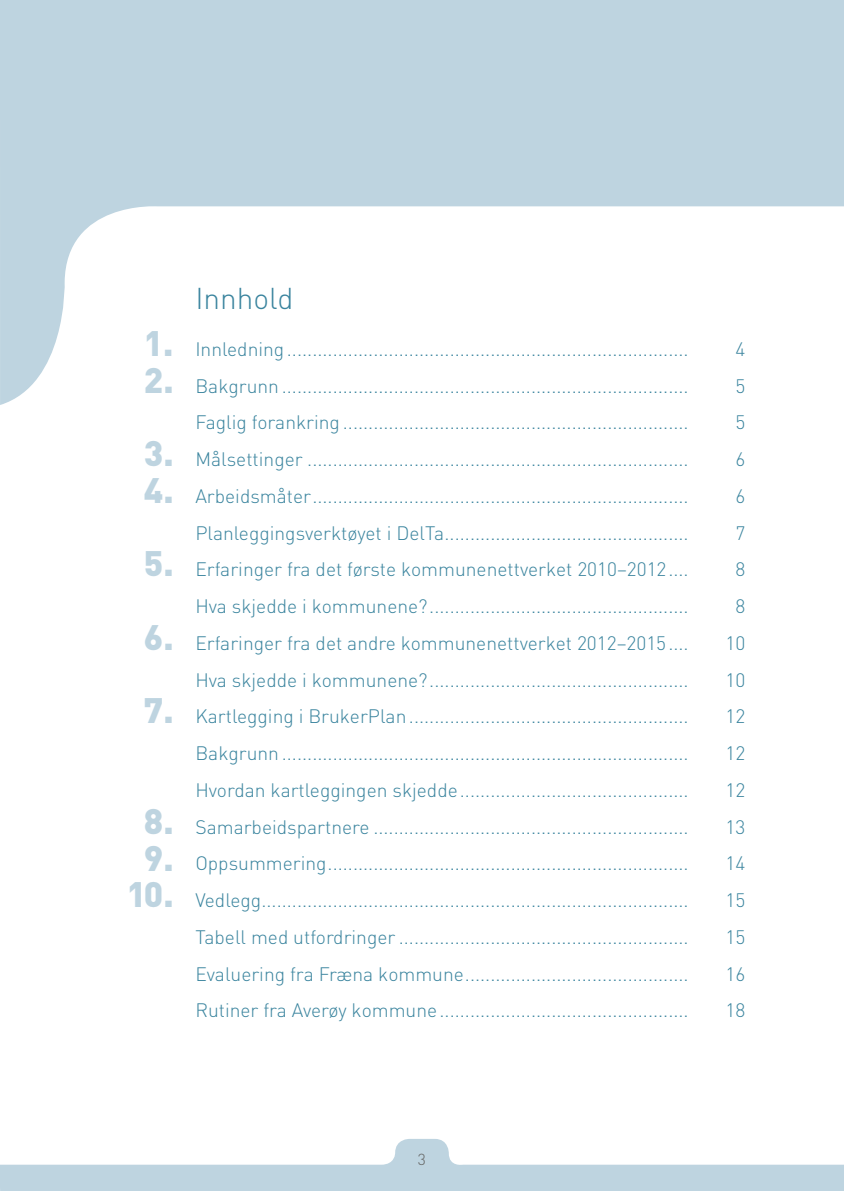
<style>
.page{position:relative;width:844px;height:1191px;background:#fff}
.page>*{position:absolute;margin:0;border:0;box-sizing:border-box;transform-origin:0 0}
.t1{font:900 35px/36.8px "DIN Pro";color:#bed4e0}
.t2{font:300 29.75px "DIN Pro";color:#3a849e}
.t3{font:300 19.25px "DIN Pro";color:#3a849e}
.t4{font:300 15.75px "DIN Pro";color:#626261}
</style>
<div class="page">
<svg style="left:0;top:1139px;width:843px;height:52px;fill:#bed4e0"></svg>
<svg style="left:0;top:0;width:843px;height:405px;fill:#bed4e0"></svg>
<h1 class="t1" style="left:144px;top:323px;width:31px">1.<br>2.</h1>
<h1 class="t1" style="left:144px;top:433px;width:31px">3.<br>4.</h1>
<h1 class="t1" style="left:144px;top:525px;width:31px;line-height:73.5px;text-align:justify">5.<br>6.<br>7.</h1>
<h1 class="t1" style="left:127px;top:801px;width:48px;text-align:center">8.<br>9.<br>10.</h1>
<h2 class="t2" style="left:195px;top:278px;width:100px">Innhold</h2>
<p class="t3" style="left:195px;top:336px;width:494px">Innledning...............................................................................</p>
<p class="t3" style="left:735px;top:336px;width:11px">4</p>
<p class="t3" style="left:195px;top:372px;width:494px">Bakgrunn ................................................................................</p>
<p class="t3" style="left:735px;top:372px;width:11px">5</p>
<p class="t3" style="left:195px;top:409px;width:494px">Faglig forankring ....................................................................</p>
<p class="t3" style="left:735px;top:409px;width:11px">5</p>
<p class="t3" style="left:195px;top:446px;width:494px">Målsettinger ...........................................................................</p>
<p class="t3" style="left:735px;top:446px;width:11px">6</p>
<p class="t3" style="left:195px;top:483px;width:494px">Arbeidsmåter..........................................................................</p>
<p class="t3" style="left:735px;top:483px;width:11px">6</p>
<p class="t3" style="left:195px;top:519px;width:494px">Planleggingsverktøyet i DelTa................................................</p>
<p class="t3" style="left:735px;top:519px;width:11px">7</p>
<p class="t3" style="left:195px;top:556px;width:494px">Erfaringer fra det første kommunenettverket 2010–2012....</p>
<p class="t3" style="left:735px;top:556px;width:11px">8</p>
<p class="t3" style="left:195px;top:593px;width:494px">Hva skjedde i kommunene?...................................................</p>
<p class="t3" style="left:735px;top:593px;width:11px">8</p>
<p class="t3" style="left:195px;top:630px;width:494px">Erfaringer fra det andre kommunenettverket 2012–2015....</p>
<p class="t3" style="left:725px;top:630px;width:21px">10</p>
<p class="t3" style="left:195px;top:666px;width:494px">Hva skjedde i kommunene?...................................................</p>
<p class="t3" style="left:725px;top:666px;width:21px">10</p>
<p class="t3" style="left:195px;top:703px;width:494px">Kartlegging i BrukerPlan.......................................................</p>
<p class="t3" style="left:725px;top:703px;width:21px">12</p>
<p class="t3" style="left:195px;top:740px;width:494px">Bakgrunn ................................................................................</p>
<p class="t3" style="left:725px;top:740px;width:21px">12</p>
<p class="t3" style="left:195px;top:777px;width:494px">Hvordan kartleggingen skjedde.............................................</p>
<p class="t3" style="left:725px;top:777px;width:21px">12</p>
<p class="t3" style="left:195px;top:813px;width:494px">Samarbeidspartnere ..............................................................</p>
<p class="t3" style="left:725px;top:813px;width:21px">13</p>
<p class="t3" style="left:195px;top:850px;width:494px">Oppsummering.......................................................................</p>
<p class="t3" style="left:725px;top:850px;width:21px">14</p>
<p class="t3" style="left:195px;top:887px;width:494px">Vedlegg....................................................................................</p>
<p class="t3" style="left:725px;top:887px;width:21px">15</p>
<p class="t3" style="left:195px;top:924px;width:494px">Tabell med utfordringer .........................................................</p>
<p class="t3" style="left:725px;top:924px;width:21px">15</p>
<p class="t3" style="left:195px;top:960px;width:494px">Evaluering fra Fræna kommune............................................</p>
<p class="t3" style="left:725px;top:960px;width:21px">16</p>
<p class="t3" style="left:195px;top:997px;width:494px">Rutiner fra Averøy kommune.................................................</p>
<p class="t3" style="left:725px;top:997px;width:21px">18</p>
<p class="t4" style="left:418px;top:1148px;width:10px">3</p>
</div>
